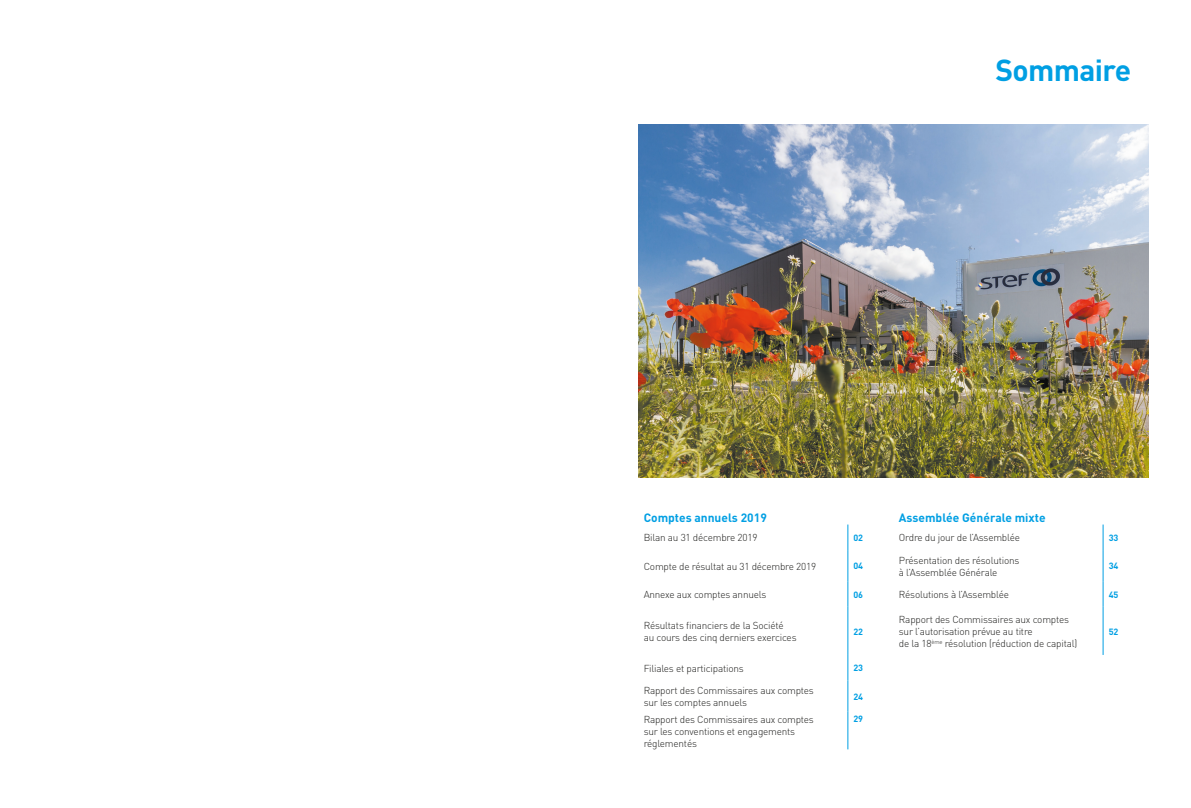
<style>
.page{position:relative;width:1191px;height:808px;background:#fff}
.page>*{position:absolute;margin:0;border:0;box-sizing:border-box;transform-origin:0 0}
.t1{font:700 30px "DIN";letter-spacing:-.02em;color:#009fe3}
.t2{font:700 12px "DIN";color:#009fe3}
.t3{font:300 10px/12px "DIN";letter-spacing:-.02em;color:#1d1d1b}
.t4{font:700 9px "DIN";letter-spacing:-.02em;color:#009fe3}
</style>
<div class="page">
<img style="left:638px;top:125px;width:510px;height:353px">
<svg style="left:847px;top:524px;width:1px;height:26px"></svg>
<hr style="left:847px;top:550px;width:1px;height:31px;background:#009fe3">
<svg style="left:847px;top:581px;width:1px;height:26px"></svg>
<hr style="left:847px;top:607px;width:1px;height:48px;background:#009fe3">
<svg style="left:847px;top:655px;width:1px;height:25px"></svg>
<hr style="left:847px;top:680px;width:1px;height:32px;background:#009fe3">
<hr style="left:847px;top:712px;width:1px;height:37px;background:#009fe3">
<svg style="left:1102px;top:524px;width:1px;height:26px"></svg>
<hr style="left:1102px;top:550px;width:1px;height:31px;background:#009fe3">
<svg style="left:1102px;top:581px;width:1px;height:26px"></svg>
<hr style="left:1102px;top:607px;width:1px;height:48px;background:#009fe3">
<h1 class="t1" style="left:995px;top:51px;width:137px">Sommaire</h1>
<p class="t2" style="left:643px;top:509px;width:125px">Comptes annuels 2019</p>
<p class="t2" style="left:899px;top:509px;width:148px">Assemblée Générale mixte</p>
<p class="t3" style="left:643px;top:532px;width:115px">Bilan au 31 décembre 2019</p>
<p class="t4" style="left:853px;top:532px;width:11px">02</p>
<p class="t3" style="left:899px;top:532px;width:123px">Ordre du jour de l’Assemblée</p>
<p class="t4" style="left:1108px;top:532px;width:11px">33</p>
<p class="t3" style="left:643px;top:560px;width:174px">Compte de résultat au 31 décembre 2019</p>
<p class="t4" style="left:853px;top:560px;width:11px">04</p>
<p class="t3" style="left:899px;top:554px;width:122px">Présentation des résolutions à l’Assemblée Générale</p>
<p class="t4" style="left:1108px;top:560px;width:11px">34</p>
<p class="t3" style="left:643px;top:588px;width:124px">Annexe aux comptes annuels</p>
<p class="t4" style="left:853px;top:589px;width:11px">06</p>
<p class="t3" style="left:899px;top:588px;width:112px">Résolutions à l’Assemblée</p>
<p class="t4" style="left:1108px;top:589px;width:11px">45</p>
<p class="t3" style="left:643px;top:619px;width:154px">Résultats financiers de la Société au cours des cinq derniers exercices</p>
<p class="t4" style="left:853px;top:625px;width:11px">22</p>
<p class="t3" style="left:899px;top:613px;width:180px">Rapport des Commissaires aux comptes sur l’autorisation prévue au titre<br>de la 18<sup>ème</sup> résolution (réduction de capital)</p>
<p class="t4" style="left:1108px;top:625px;width:11px">52</p>
<p class="t3" style="left:643px;top:662px;width:102px">Filiales et participations</p>
<p class="t4" style="left:853px;top:662px;width:11px">23</p>
<p class="t3" style="left:643px;top:684px;width:172px">Rapport des Commissaires aux comptes sur les comptes annuels</p>
<p class="t4" style="left:853px;top:691px;width:11px">24</p>
<p class="t3" style="left:643px;top:713px;width:172px">Rapport des Commissaires aux comptes sur les conventions et engagements réglementés</p>
<p class="t4" style="left:853px;top:713px;width:11px">29</p>
</div>
